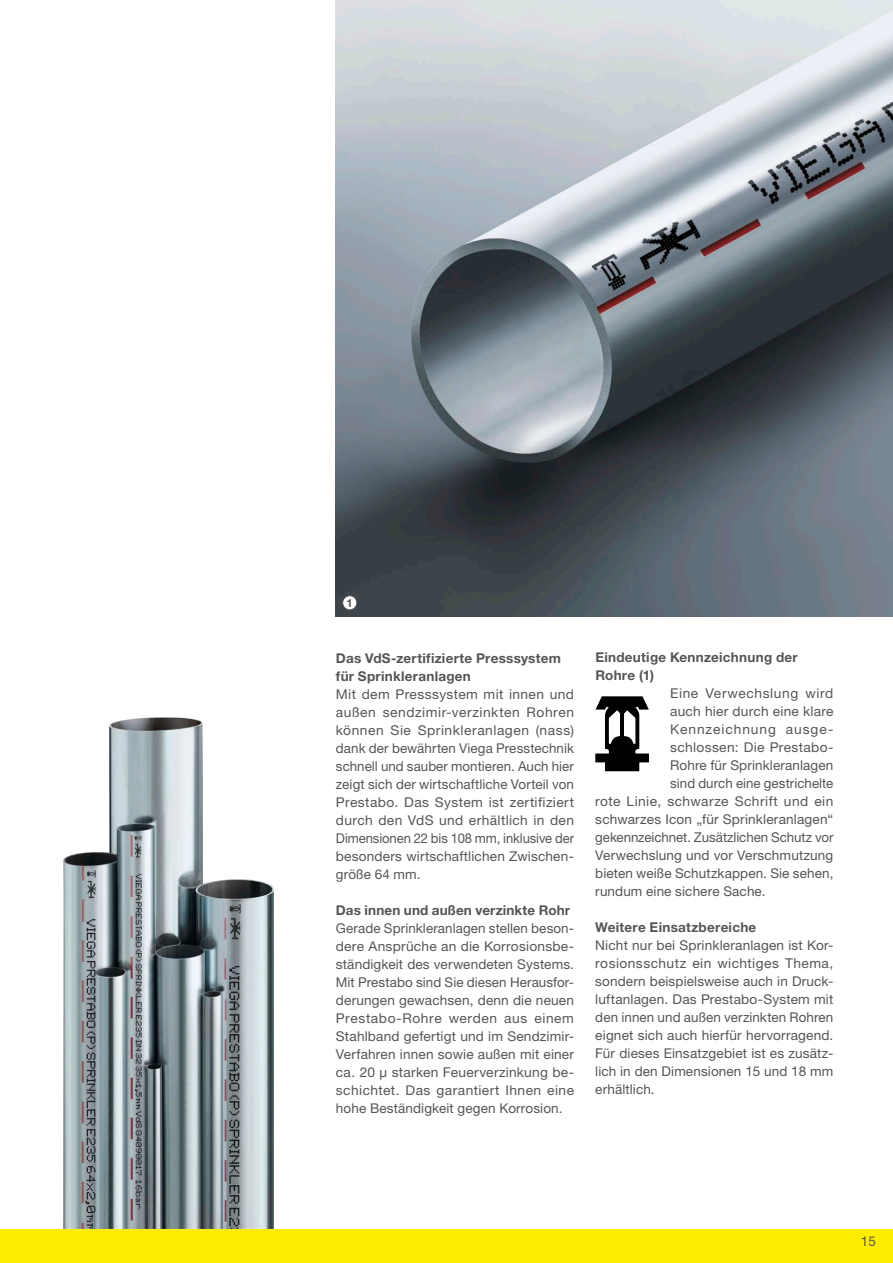
<style>
.page{position:relative;width:893px;height:1263px;background:#fff}
.page>*{position:absolute;margin:0;border:0;box-sizing:border-box;transform-origin:0 0}
.t1{font:13.5px/18px "Viega Helvetica Neue";letter-spacing:.01em;color:#555;text-align:justify}
.t2{font:700 13.5px/18px "Viega Helvetica Neue";letter-spacing:.02em;color:#555}
.t3{font:13.5px "Viega Helvetica Neue";letter-spacing:.03em;color:#555}
.t4{font:13.5px "Viega Helvetica Neue";letter-spacing:.045em;color:#555}
.t5{font:13.5px "Viega Helvetica Neue";letter-spacing:.07em;color:#555}
.t6{font:700 11.25px "Viega Helvetica Neue";color:#555}
</style>
<div class="page">
<img style="left:336px;top:0;width:557px;height:617px">
<img style="left:63px;top:717px;width:211px;height:512px">
<div style="left:0;top:1229px;width:893px;height:34px;background:#ffed00"></div>
<div style="left:343px;top:596px;width:14px;height:14px;background:#fff;border-radius:50%"></div>
<div style="left:342px;top:595px;width:15px;height:15px;border:1px solid #555;border-radius:50%"></div>
<svg style="left:595px;top:696px;width:54px;height:75px"></svg>
<hr style="left:620px;top:709px;width:4px;height:33px;background:#000">
<p class="t6" style="left:347px;top:596px;width:8px">1</p>
<p class="t2" style="left:336px;top:649px;width:227px">Das VdS-zertifizierte Presssystem für Sprinkleranlagen</p>
<p class="t1" style="left:336px;top:685px;width:240px">Mit dem Presssystem mit innen und außen sendzimir-verzinkten Rohren können Sie Sprinkleranlagen (nass) dank der bewährten Viega Presstechnik schnell und sauber montieren. Auch hier zeigt sich der wirtschaftliche Vorteil von Prestabo. Das System ist zertifiziert durch den VdS und erhältlich in den Dimensionen 22 bis 108 mm, inklusive der besonders wirtschaftlichen Zwischen&shy;größe 64 mm.</p>
<p class="t2" style="left:336px;top:901px;width:236px">Das innen und außen verzinkte Rohr</p>
<p class="t1" style="left:336px;top:919px;width:240px">Gerade Sprinkleranlagen stellen beson&shy;dere Ansprüche an die Korrosionsbe&shy;ständigkeit des verwendeten Systems.<br>Mit Prestabo sind Sie diesen Herausfor&shy;derungen gewachsen, denn die neuen Prestabo-Rohre werden aus einem Stahlband gefertigt und im Sendzimir-Verfahren innen sowie außen mit einer ca. 20 μ starken Feuerverzinkung be&shy;schichtet. Das garantiert Ihnen eine hohe Beständigkeit gegen Korrosion.</p>
<p class="t2" style="left:595px;top:648px;width:204px">Eindeutige Kennzeichnung der<br>Rohre (1)</p>
<p class="t4" style="left:670px;top:685px;width:165px">Eine Verwechslung wird</p>
<p class="t1" style="left:670px;top:702px;width:165px">auch hier durch eine klare</p>
<p class="t5" style="left:670px;top:721px;width:165px">Kennzeichnung ausge-</p>
<p class="t1" style="left:670px;top:738px;width:165px">schlossen: Die Prestabo-</p>
<p class="t1" style="left:670px;top:756px;width:165px">Rohre für Sprinkleranlagen</p>
<p class="t1" style="left:670px;top:774px;width:165px">sind durch eine gestrichelte</p>
<p class="t3" style="left:595px;top:793px;width:240px">rote Linie, schwarze Schrift und ein</p>
<p class="t1" style="left:595px;top:810px;width:240px">schwarzes Icon „für Sprinkleranlagen“</p>
<p class="t1" style="left:595px;top:828px;width:240px">gekennzeichnet. Zusätzlichen Schutz vor</p>
<p class="t1" style="left:595px;top:846px;width:240px">Verwechslung und vor Verschmutzung</p>
<p class="t1" style="left:595px;top:864px;width:240px">bieten weiße Schutzkappen. Sie sehen,</p>
<p class="t1" style="left:595px;top:882px;width:172px">rundum eine sichere Sache.</p>
<p class="t2" style="left:595px;top:918px;width:163px">Weitere Einsatzbereiche</p>
<p class="t1" style="left:595px;top:936px;width:240px">Nicht nur bei Sprinkleranlagen ist Kor&shy;rosionsschutz ein wichtiges Thema, sondern beispielsweise auch in Druck&shy;luftanlagen. Das Prestabo-System mit den innen und außen verzinkten Rohren eignet sich auch hierfür hervorragend.<br>Für dieses Einsatzgebiet ist es zusätz&shy;lich in den Dimensionen 15 und 18 mm erhältlich.</p>
<p class="t1" style="left:861px;top:1232px;width:17px">15</p>
</div>
